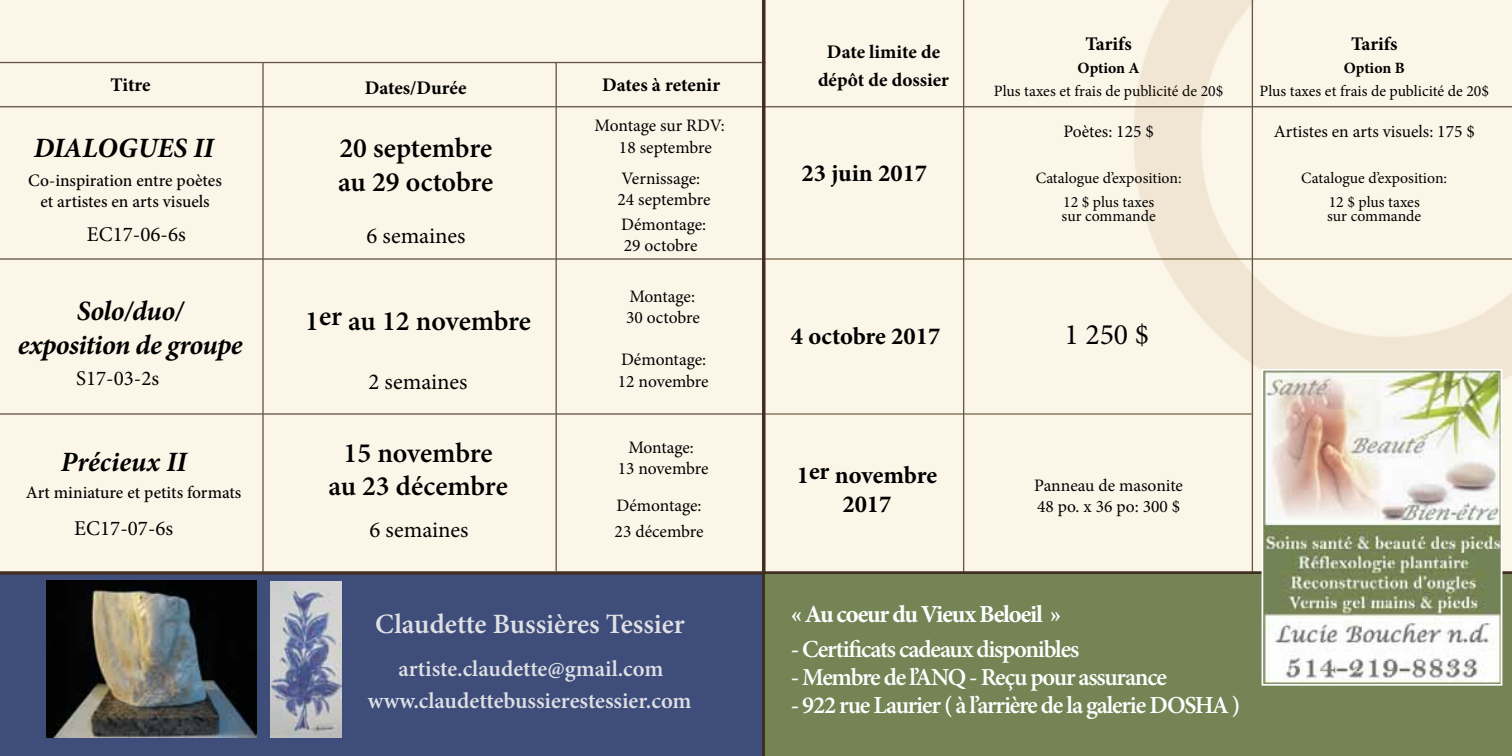
<style>
.page{position:relative;width:1512px;height:756px;background:#fff}
.page>*{position:absolute;margin:0;border:0;box-sizing:border-box;transform-origin:0 0}
.t1{font:29.75px "Minion Pro";color:#000}
.t2{font:600 28px/33.6px "Minion Pro";letter-spacing:-.005em;color:#000}
.t3{font:italic 700 28px/33.6px "Minion Pro";letter-spacing:-.015em;color:#000;text-align:center}
.t4{font:600 28px "Minion Pro";letter-spacing:-.005em;color:#dfe0e4}
.t5{font:600 24.5px "Minion Pro";letter-spacing:-.05em;color:#fff}
.t6{font:700 24.5px/29.4px "Minion Pro";color:#000;text-align:center}
.t7{font:700 24.5px "Minion Pro";letter-spacing:-.045em;color:#fff}
.t8{font:600 22.75px "Minion Pro";letter-spacing:-.005em;color:#dfe0e4}
.t9{font:22.75px "Minion Pro";color:#000}
.t10{font:21px "Minion Pro";color:#000}
.t11{font:700 19.25px/28px "Minion Pro";color:#000;text-align:center}
.t12{font:17.5px/21px "Minion Pro";letter-spacing:-.005em;color:#000}
.t13{font:500 17.5px/21px "Minion Pro";color:#000;text-align:center}
.t14{font:15.75px/24.5px "Minion Pro";color:#000;text-align:center}
.t15{font:700 15.75px "Minion Pro";letter-spacing:-.005em;color:#000}
.s1{font-weight:700}
</style>
<div class="page">
<div style="left:0;top:573px;width:774px;height:183px;background:#3f4d7a"></div>
<img style="left:46px;top:580px;width:210px;height:158px">
<img style="left:270px;top:582px;width:72px;height:156px">
<div style="left:0;top:1px;width:764px;height:574px;background:#fcf6e8"></div>
<hr style="left:0;top:62px;width:766px;height:1px;background:#655548">
<hr style="left:0;top:258px;width:1512px;height:2px;background:#655548">
<hr style="left:0;top:413px;width:1252px;height:2px;background:#655548">
<hr style="left:262px;top:63px;width:2px;height:509px;background:#655548">
<hr style="left:556px;top:62px;width:1px;height:509px;background:#655548">
<div style="left:766px;top:0;width:746px;height:577px;background:#fcf6e8"></div>
<hr style="left:0;top:106px;width:1512px;height:1px;background:#655548">
<hr style="left:963px;top:0;width:1px;height:574px;background:#655548">
<hr style="left:1252px;top:0;width:1px;height:574px;background:#655548">
<svg style="left:0;top:571px;width:1512px;height:4px"></svg>
<svg style="left:762px;top:0;width:4px;height:756px;fill:#402e22"></svg>
<img style="left:1082px;top:0;width:430px;height:422px">
<div style="left:766px;top:575px;width:746px;height:181px;background:#748455"></div>
<img style="left:1265px;top:372px;width:234px;height:311px">
<div style="left:1262px;top:369px;width:240px;height:317px;border:2px solid #fff"></div>
<p class="t11" style="left:110px;top:71px;width:42px">Titre</p>
<p class="t11" style="left:365px;top:73px;width:103px">Dates/Durée</p>
<p class="t3" style="left:34px;top:131px;width:182px">DIALOGUES II</p>
<p class="t13" style="left:28px;top:170px;width:195px">Co-inspiration entre poètes et artistes en arts visuels</p>
<p class="t10" style="left:87px;top:220px;width:100px">EC17-06-6s</p>
<p class="t3" style="left:18px;top:294px;width:226px">Solo/duo/ exposition de groupe</p>
<p class="t10" style="left:76px;top:365px;width:85px">S17-03-2s</p>
<p class="t3" style="left:61px;top:445px;width:128px">Précieux II</p>
<p class="t13" style="left:26px;top:482px;width:217px">Art miniature et petits formats</p>
<p class="t10" style="left:74px;top:514px;width:100px">EC17-07-6s</p>
<p class="t2" style="left:338px;top:132px;width:156px">20 septembre au 29 octobre</p>
<p class="t9" style="left:366px;top:220px;width:101px">6 semaines</p>
<p class="t2" style="left:305px;top:304px;width:227px">1er au 12 novembre</p>
<p class="t9" style="left:369px;top:366px;width:101px">2 semaines</p>
<p class="t2" style="left:328px;top:436px;width:181px;text-align:center">15 novembre au 23 décembre</p>
<p class="t9" style="left:370px;top:514px;width:101px">6 semaines</p>
<p class="t11" style="left:602px;top:71px;width:119px">Dates à retenir</p>
<p class="t12" style="left:619px;top:115px;width:107px;line-height:22.1px;text-indent:-24px">Montage sur RDV:<br>18 septembre</p>
<p class="t12" style="left:621px;top:168px;width:80px">Vernissage:</p>
<p class="t12" style="left:618px;top:189px;width:94px">24 septembre</p>
<p class="t12" style="left:624px;top:235px;width:75px">29 octobre</p>
<p class="t12" style="left:621px;top:214px;width:87px">Démontage:</p>
<p class="t12" style="left:626px;top:286px;width:75px">Montage:<br>30 octobre</p>
<p class="t12" style="left:618px;top:348px;width:92px;line-height:22.4px">Démontage:<br>12 novembre</p>
<p class="t12" style="left:618px;top:437px;width:92px;text-align:center">Montage:<br>13 novembre</p>
<p class="t12" style="left:615px;top:493px;width:90px;line-height:25.6px">Démontage:<br>23 décembre</p>
<p class="t4" style="left:375px;top:605px;width:311px">Claudette Bussières Tessier</p>
<p class="t8" style="left:399px;top:653px;width:266px">artiste.claudette@gmail.com</p>
<p class="t8" style="left:368px;top:685px;width:325px">www.claudettebussierestessier.com</p>
<p class="t11" style="left:818px;top:38px;width:133px">Date limite de dépôt de dossier</p>
<p class="t6" style="left:802px;top:158px;width:127px">23 juin 2017</p>
<p class="t6" style="left:791px;top:321px;width:151px">4 octobre 2017</p>
<p class="t11" style="left:1085px;top:30px;width:48px">Tarifs</p>
<p class="t14" style="left:994px;top:57px;width:231px;line-height:23.1px"><span class="s1">Option A<br></span>Plus taxes et frais de publicité de 20$</p>
<p class="t12" style="left:1063px;top:121px;width:92px">Poètes: 125 $</p>
<p class="t14" style="left:1036px;top:166px;width:147px">Catalogue d’exposition:<br>12 $ plus taxes</p>
<p class="t14" style="left:1062px;top:204px;width:96px">sur commande</p>
<p class="t11" style="left:1351px;top:30px;width:48px">Tarifs</p>
<p class="t15" style="left:1344px;top:57px;width:63px">Option B</p>
<p class="t14" style="left:1260px;top:79px;width:231px">Plus taxes et frais de publicité de 20$</p>
<p class="t12" style="left:1274px;top:121px;width:203px">Artistes en arts visuels: 175 $</p>
<p class="t14" style="left:1301px;top:166px;width:147px">Catalogue d’exposition:<br>12 $ plus taxes</p>
<p class="t14" style="left:1327px;top:204px;width:96px">sur commande</p>
<p class="t1" style="left:1064px;top:314px;width:86px">1 250 $</p>
<p class="t6" style="left:797px;top:460px;width:142px">1er novembre<br>2017</p>
<p class="t12" style="left:1034px;top:475px;width:150px">Panneau de masonite<br>48 po. x 36 po: 300 $</p>
<p class="t7" style="left:791px;top:597px;width:272px">« Au coeur du Vieux Beloeil »</p>
<p class="t5" style="left:791px;top:633px;width:290px">- Certificats cadeaux disponibles</p>
<p class="t5" style="left:791px;top:661px;width:378px">- Membre de l’ANQ - Reçu pour assurance</p>
<p class="t5" style="left:791px;top:689px;width:451px">- 922 rue Laurier ( à l’arrière de la galerie DOSHA )</p>
</div>
